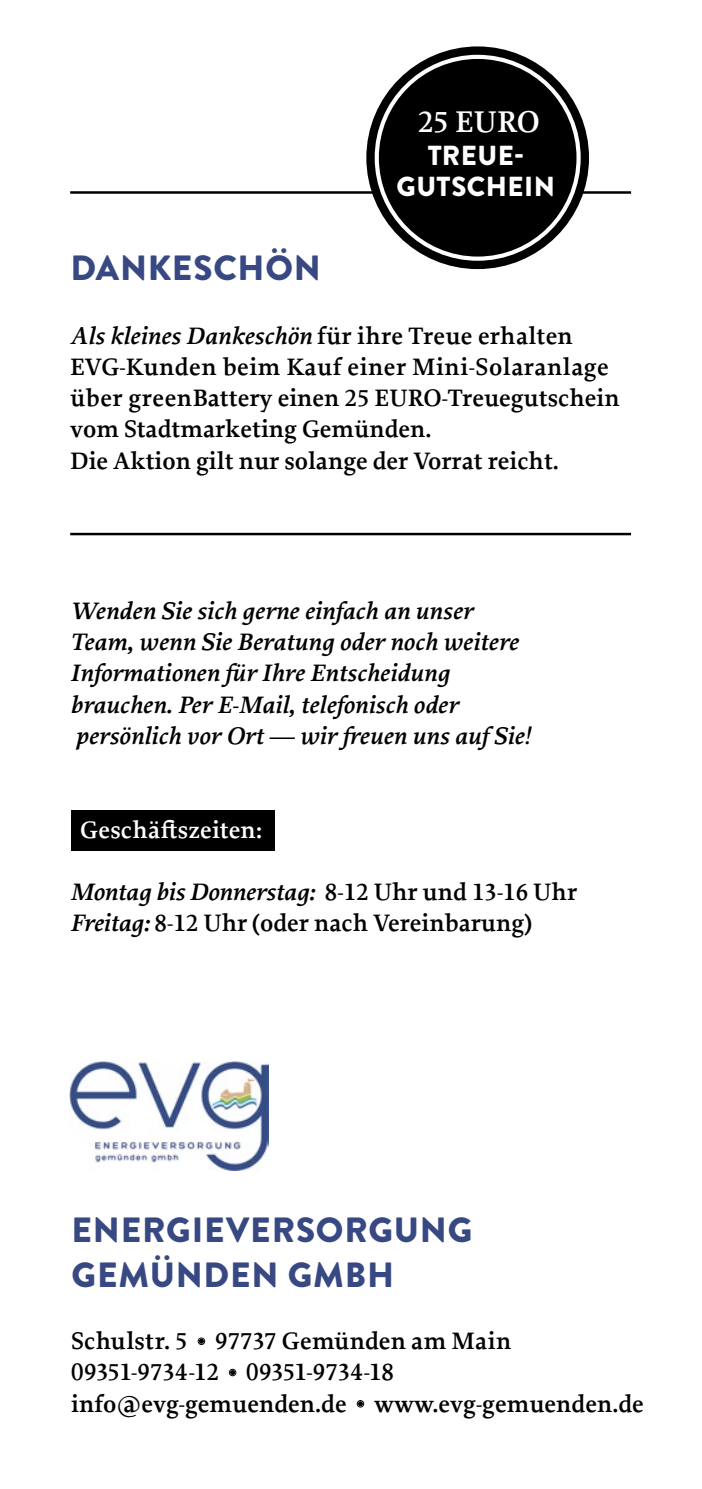
<style>
.page{position:relative;width:702px;height:1489px;background:#fff}
.page>*{position:absolute;margin:0;border:0;box-sizing:border-box;transform-origin:0 0}
.t1{font:900 35px/45px "Brandon Grotesque";letter-spacing:.025em;color:#384883}
.t2{font:600 31.5px "Proforma";letter-spacing:-.01em;color:#fff}
.t3{font:900 27.5px/31.2px "Brandon Grotesque";letter-spacing:.015em;color:#fff;text-align:center}
.t4{font:600 25px/31.2px "Proforma";color:#000}
.t5{font:italic 600 25px/31.2px "Proforma";letter-spacing:.01em;color:#000}
.t6{font:600 25px "Proforma";letter-spacing:.005em;color:#fff}
.s1{font-style:italic}
</style>
<div class="page">
<div style="left:71px;top:810px;width:203px;height:40px;background:#000"></div>
<img style="left:69px;top:1061px;width:199px;height:109px">
<div style="left:198px;top:1337px;width:7px;height:7px;border:1px solid #000;border-radius:50%"></div>
<svg style="left:199px;top:1338px;width:5px;height:5px"></svg>
<div style="left:229px;top:1368px;width:7px;height:7px;border:1px solid #000;border-radius:50%"></div>
<svg style="left:230px;top:1369px;width:5px;height:5px"></svg>
<div style="left:357px;top:1399px;width:7px;height:8px;border:1px solid #000;border-radius:50%"></div>
<svg style="left:358px;top:1401px;width:5px;height:4px"></svg>
<hr style="left:70px;top:191px;width:561px;height:3px;background:#000">
<hr style="left:70px;top:533px;width:561px;height:2px;background:#000">
<svg style="left:373px;top:56px;width:209px;height:209px"></svg>
<div style="left:379px;top:59px;width:197px;height:197px;background:#000;border-radius:50%"></div>
<div style="left:366px;top:46px;width:223px;height:223px;border:8px solid #000;border-radius:50%"></div>
<div style="left:383px;top:63px;width:189px;height:189px;border:8px solid #000;border-radius:50%"></div>
<h1 class="t1" style="left:70px;top:246px;width:252px">DANKESCHÖN</h1>
<p class="t2" style="left:418px;top:102px;width:124px">25 EURO</p>
<p class="t3" style="left:396px;top:140px;width:160px">TREUE-<br>GUTSCHEIN</p>
<p class="t4" style="left:70px;top:320px;width:551px"><span class="s1">Als kleines Dankeschön</span> für ihre Treue erhalten EVG-Kunden beim Kauf einer Mini-Solaranlage über greenBattery einen 25 EURO-Treuegutschein vom Stadtmarketing Gemünden.<br>Die Aktion gilt nur solange der Vorrat reicht.</p>
<p class="t5" style="left:70px;top:594px;width:462px">Wenden Sie sich gerne einfach an unser Team, wenn Sie Beratung oder noch weitere Informationen für Ihre Entscheidung brauchen. Per E-Mail, telefonisch oder persönlich vor Ort — wir freuen uns auf Sie!</p>
<p class="t6" style="left:80px;top:813px;width:184px">Geschäftszeiten:</p>
<p class="t4" style="left:70px;top:876px;width:508px"><span class="s1">Montag bis Donnerstag:</span> 8-12 Uhr und 13-16 Uhr<br><span class="s1">Freitag:</span> 8-12 Uhr (oder nach Vereinbarung)</p>
<h1 class="t1" style="left:71px;top:1207px;width:402px">ENERGIEVERSORGUNG<br>GEMÜNDEN GMBH</h1>
<p class="t4" style="left:71px;top:1325px;width:574px">Schulstr. 5 97737 Gemünden am Main<br>09351-9734-12 09351-9734-18 info@evg-gemuenden.de www.evg-gemuenden.de</p>
</div>
